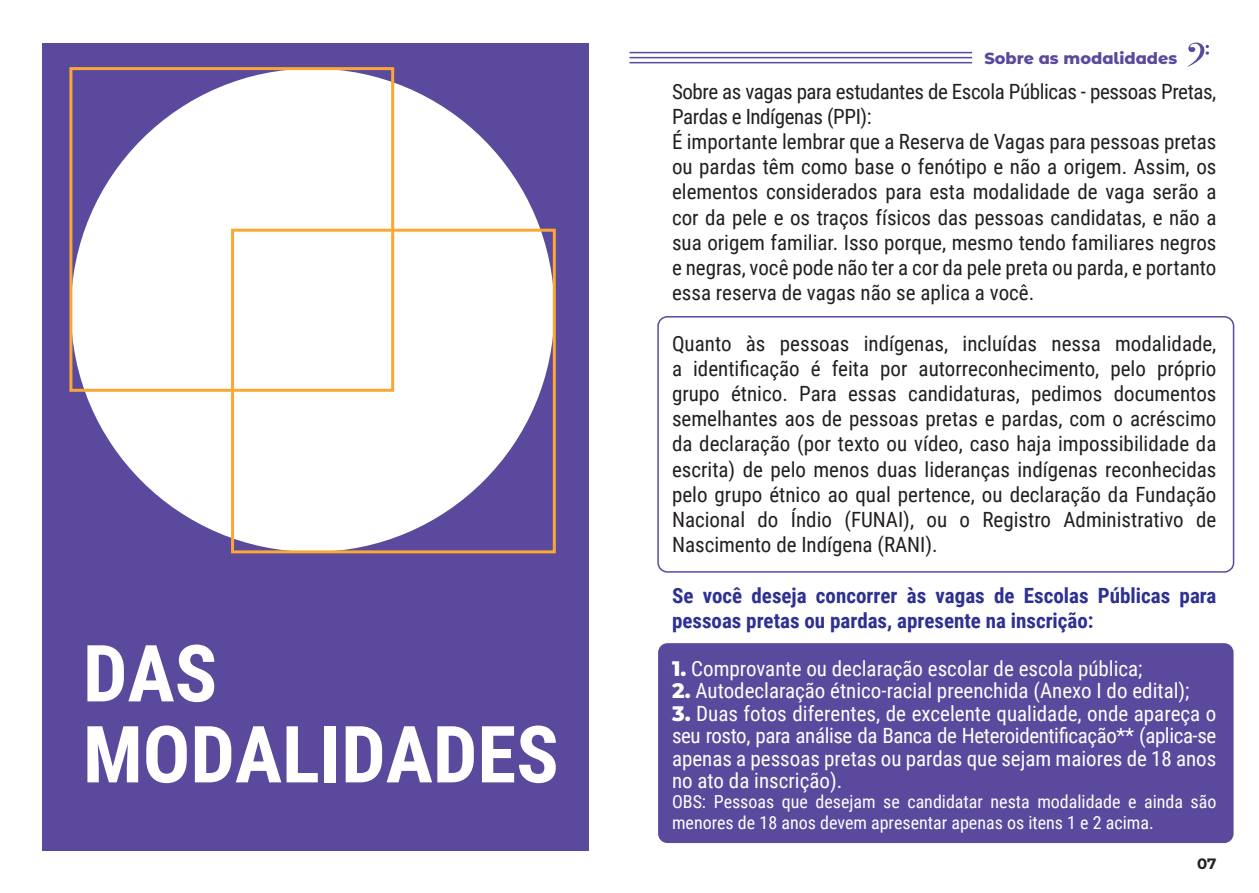
<style>
.page{position:relative;width:1259px;height:893px;background:#fff}
.page>*{position:absolute;margin:0;border:0;box-sizing:border-box;transform-origin:0 0}
.t1{font:700 78.9px/81px "Roboto Condensed";color:#fff}
.t2{font:21px/25.2px "Roboto Condensed";color:#231f20;text-align:justify}
.t3{font:21px/22.5px "Roboto Condensed";color:#fff;text-align:justify}
.t4{font:700 21px/25.2px "Roboto Condensed";color:#2e3092}
.t5{font:21px/25.2px "Roboto Condensed";letter-spacing:-.02em;color:#231f20}
.t6{font:18px/20.2px "Roboto Condensed";color:#fff}
.t7{font:800 16.05px "Montserrat Alternates";color:#5b499e}
.t8{font:700 15px "Montserrat";color:#231f20}
.s1{font-family:"Montserrat Alternates";font-weight:800}
</style>
<div class="page">
<div style="left:658px;top:643px;width:575px;height:200px;background:#5b499e;border-radius:9px"></div>
<div style="left:657px;top:316px;width:577px;height:257px;border:2px solid #5b499e;border-radius:9px"></div>
<div style="left:43px;top:43px;width:546px;height:807px;background:#5b499e"></div>
<svg style="left:1187px;top:42px;width:22px;height:25px"></svg>
<hr style="left:629px;top:52px;width:343px;height:1px;background:#5b499e">
<hr style="left:629px;top:57px;width:343px;height:1px;background:#5b499e">
<hr style="left:629px;top:62px;width:343px;height:1px;background:#5b499e">
<div style="left:71px;top:69px;width:483px;height:483px;background:#fff;border-radius:50%"></div>
<div style="left:69px;top:67px;width:325px;height:325px;border:3px solid #faa833"></div>
<div style="left:231px;top:229px;width:325px;height:324px;border:3px solid #faa833"></div>
<p class="t1" style="left:83px;top:630px;width:477px">DAS<br>MODALIDADES</p>
<p class="t7" style="left:984px;top:46px;width:194px">Sobre as modalidades</p>
<p class="t5" style="left:672px;top:78px;width:546px">Sobre as vagas para estudantes de Escola Públicas - pessoas Pretas,<br>Pardas e Indígenas (PPI):</p>
<p class="t2" style="left:672px;top:128px;width:546px">É importante lembrar que a Reserva de Vagas para pessoas pretas ou pardas têm como base o fenótipo e não a origem. Assim, os elementos considerados para esta modalidade de vaga serão a cor da pele e os traços físicos das pessoas candidatas, e não a sua origem familiar. Isso porque, mesmo tendo familiares negros e negras, você pode não ter a cor da pele preta ou parda, e portanto essa reserva de vagas não se aplica a você.</p>
<p class="t2" style="left:672px;top:330px;width:546px">Quanto às pessoas indígenas, incluídas nessa modalidade, a identificação é feita por autorreconhecimento, pelo próprio grupo étnico. Para essas candidaturas, pedimos documentos semelhantes aos de pessoas pretas e pardas, com o acréscimo da declaração (por texto ou vídeo, caso haja impossibilidade da escrita) de pelo menos duas lideranças indígenas reconhecidas pelo grupo étnico ao qual pertence, ou declaração da Fundação Nacional do Índio (FUNAI), ou o Registro Administrativo de Nascimento de Indígena (RANI).</p>
<p class="t4" style="left:672px;top:582px;width:546px">Se você deseja concorrer às vagas de Escolas Públicas para pessoas pretas ou pardas, apresente na inscrição:</p>
<p class="t3" style="left:672px;top:656px;width:472px"><span class="s1">1.</span> Comprovante ou declaração escolar de escola pública;</p>
<p class="t3" style="left:672px;top:678px;width:519px"><span class="s1">2.</span> Autodeclaração étnico-racial preenchida (Anexo I do edital);</p>
<p class="t3" style="left:672px;top:701px;width:546px"><span class="s1">3.</span> Duas fotos diferentes, de excelente qualidade, onde apareça o seu rosto, para análise da Banca de Heteroidentificação** (aplica-se apenas a pessoas pretas ou pardas que sejam maiores de 18 anos no ato da inscrição).</p>
<p class="t6" style="left:672px;top:791px;width:546px">OBS: Pessoas que desejam se candidatar nesta modalidade e ainda são menores de 18 anos devem apresentar apenas os itens 1 e 2 acima.</p>
<p class="t8" style="left:1197px;top:853px;width:21px">07</p>
</div>
